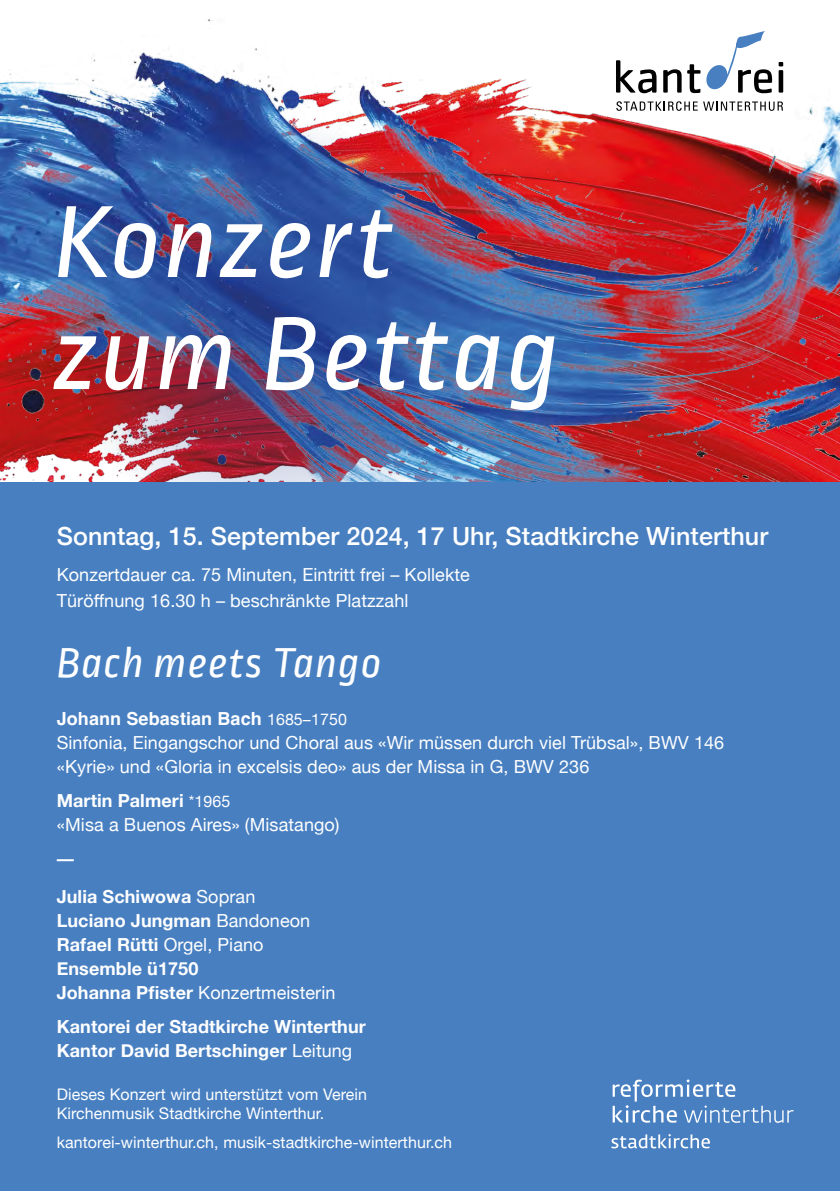
<style>
.page{position:relative;width:840px;height:1191px;background:#fff}
.page>*{position:absolute;margin:0;border:0;box-sizing:border-box;transform-origin:0 0}
.t1{font:italic 108px/112px "Ropa Sans";letter-spacing:.025em;color:#fff}
.t2{font:italic 44px "Ropa Sans";letter-spacing:.025em;color:#fff}
.t3{font:500 25px "Helvetica Neue";letter-spacing:.005em;color:#fff}
.t4{font:18px/24px "Helvetica Neue";letter-spacing:.005em;color:#fff}
.t5{font:700 18px/24px "Helvetica Neue";letter-spacing:.005em;color:#fff}
.t6{font:700 18px "Helvetica";letter-spacing:.005em;color:#fff}
.t7{font:16px/19.2px "Helvetica Neue";letter-spacing:.005em;color:#fff}
.s1{font-family:"Helvetica Neue";font-weight:400;font-size:16px}
.s2{font-weight:700}
.s3{font-size:16px}
.s4{font-weight:400}
</style>
<div class="page">
<img style="left:0;top:19px;width:839px;height:463px">
<img style="left:62px;top:117px;width:426px;height:425px;border-radius:50%">
<div style="left:0;top:482px;width:839px;height:709px;background:#477fc1"></div>
<svg style="left:612px;top:1079px;width:181px;height:43px"></svg>
<svg style="left:611px;top:1133px;width:98px;height:15px"></svg>
<svg style="left:57px;top:859px;width:17px;height:2px"></svg>
<svg style="left:615px;top:60px;width:41px;height:33px"></svg>
<svg style="left:778px;top:70px;width:4px;height:23px"></svg>
<svg style="left:778px;top:62px;width:4px;height:4px"></svg>
<svg style="left:616px;top:101px;width:166px;height:10px"></svg>
<svg style="left:663px;top:31px;width:108px;height:62px"></svg>
<h1 class="t1" style="left:54px;top:185px;width:506px">Konzert zum Bettag</h1>
<h3 class="t3" style="left:57px;top:516px;width:712px">Sonntag, 15. September 2024, 17 Uhr, Stadtkirche Winterthur</h3>
<p class="t4" style="left:57px;top:562px;width:414px;line-height:26px">Konzertdauer ca. 75 Minuten, Eintritt frei – Kollekte<br>Türöffnung 16.30 h – beschränkte Platzzahl</p>
<h2 class="t2" style="left:57px;top:638px;width:326px">Bach meets Tango</h2>
<p class="t6" style="left:57px;top:707px;width:291px">Johann Sebastian Bach <span class="s1">1685–1750</span></p>
<p class="t4" style="left:57px;top:731px;width:668px">Sinfonia, Eingangschor und Choral aus «Wir müssen durch viel Trübsal», BWV 146 «Kyrie» und «Gloria in excelsis deo» aus der Missa in G, BWV 236</p>
<p class="t4" style="left:57px;top:789px;width:284px"><span class="s2">Martin Palmeri</span> <span class="s3">*1965<br></span>«Misa a Buenos Aires» (Misatango)</p>
<p class="t5" style="left:57px;top:885px;width:280px">Julia Schiwowa <span class="s4">Sopran<br></span>Luciano Jungman <span class="s4">Bandoneon<br></span>Rafael Rütti <span class="s4">Orgel, Piano<br></span>Ensemble ü1750<br>Johanna Pfister <span class="s4">Konzertmeisterin</span></p>
<p class="t5" style="left:57px;top:1015px;width:310px">Kantorei der Stadtkirche Winterthur<br>Kantor David Bertschinger <span class="s4">Leitung</span></p>
<p class="t7" style="left:57px;top:1085px;width:311px">Dieses Konzert wird unterstützt vom Verein<br>Kirchenmusik Stadtkirche Winterthur.</p>
<p class="t7" style="left:57px;top:1134px;width:396px">kantorei-winterthur.ch, musik-stadtkirche-winterthur.ch</p>
</div>
